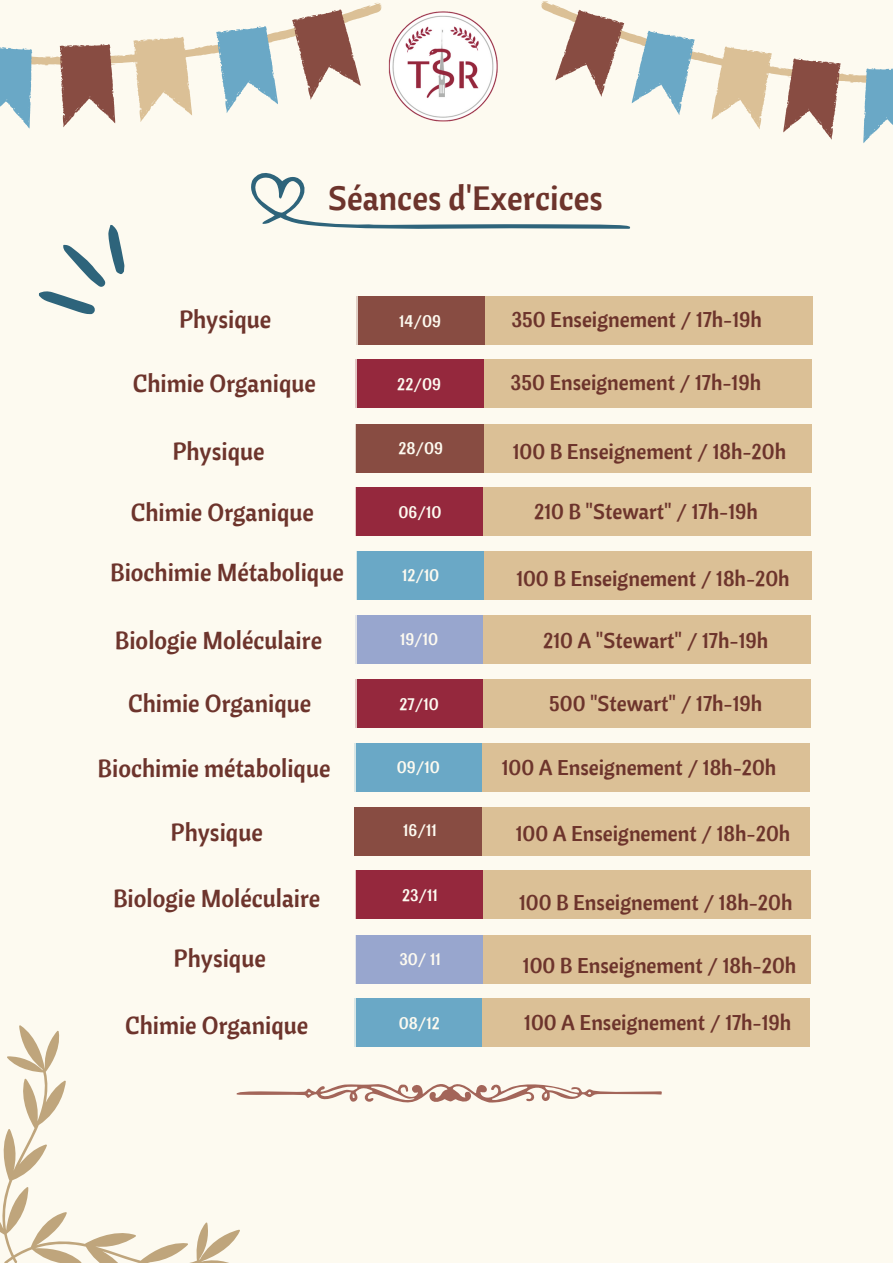
<style>
.page{position:relative;width:893px;height:1263px;background:#fdfaf0}
.page>*{position:absolute;margin:0;border:0;box-sizing:border-box;transform-origin:0 0}
.t1{font:33.6px "Cantora One";color:#6d342c}
.t2{font:24.53px "Cantora One";color:#6d342c}
.t3{font:21.3px "Cantora One";color:#6d342c}
.t4{font:16.65px "Cantora One";color:#fdfaf0}
</style>
<div class="page">
<div style="left:356px;top:359px;width:128px;height:49px;background:#95283d"></div>
<div style="left:484px;top:359px;width:327px;height:49px;background:#dbc096"></div>
<div style="left:356px;top:424px;width:128px;height:49px;background:#884c42"></div>
<div style="left:484px;top:424px;width:327px;height:49px;background:#dbc096"></div>
<div style="left:355px;top:487px;width:128px;height:49px;background:#95283d"></div>
<div style="left:483px;top:487px;width:327px;height:49px;background:#dbc096"></div>
<div style="left:355px;top:615px;width:128px;height:49px;background:#98a6ce"></div>
<div style="left:483px;top:615px;width:327px;height:49px;background:#dbc096"></div>
<div style="left:355px;top:679px;width:128px;height:49px;background:#95283d"></div>
<div style="left:483px;top:679px;width:327px;height:49px;background:#dbc096"></div>
<div style="left:354px;top:743px;width:128px;height:49px;background:#6aa8c6"></div>
<div style="left:482px;top:743px;width:327px;height:49px;background:#dbc096"></div>
<svg style="left:0;top:8px;width:362px;height:121px"></svg>
<img style="left:377px;top:6px;width:121px;height:116px">
<div style="left:356px;top:551px;width:129px;height:49px;background:#6aa8c6"></div>
<div style="left:485px;top:551px;width:327px;height:49px;background:#dbc096"></div>
<div style="left:354px;top:807px;width:128px;height:49px;background:#884c42"></div>
<div style="left:482px;top:807px;width:327px;height:49px;background:#dbc096"></div>
<div style="left:141px;top:742px;width:214px;height:50px;background:#fdfaf0"></div>
<div style="left:143px;top:679px;width:214px;height:50px;background:#fdfaf0"></div>
<div style="left:143px;top:614px;width:214px;height:49px;background:#fdfaf0"></div>
<div style="left:142px;top:487px;width:214px;height:49px;background:#fdfaf0"></div>
<div style="left:143px;top:551px;width:214px;height:49px;background:#fdfaf0"></div>
<svg style="left:251px;top:173px;width:380px;height:56px"></svg>
<svg style="left:553px;top:8px;width:340px;height:135px"></svg>
<svg style="left:0;top:1025px;width:662px;height:238px"></svg>
<div style="left:355px;top:870px;width:128px;height:49px;background:#95283d"></div>
<div style="left:483px;top:870px;width:327px;height:49px;background:#dbc096"></div>
<div style="left:355px;top:935px;width:128px;height:49px;background:#98a6ce"></div>
<div style="left:483px;top:935px;width:327px;height:49px;background:#dbc096"></div>
<div style="left:354px;top:998px;width:128px;height:49px;background:#6aa8c6"></div>
<div style="left:482px;top:998px;width:327px;height:49px;background:#dbc096"></div>
<div style="left:142px;top:870px;width:214px;height:50px;background:#fdfaf0"></div>
<div style="left:141px;top:998px;width:214px;height:49px;background:#fdfaf0"></div>
<svg style="left:38px;top:225px;width:87px;height:90px"></svg>
<div style="left:357px;top:296px;width:128px;height:49px;background:#884c42"></div>
<div style="left:485px;top:296px;width:327px;height:49px;background:#dbc096"></div>
<h1 class="t1" style="left:328px;top:177px;width:276px">Séances d'Exercices</h1>
<p class="t2" style="left:179px;top:304px;width:94px">Physique</p>
<p class="t4" style="left:399px;top:310px;width:43px">14/09</p>
<p class="t3" style="left:511px;top:306px;width:252px">350 Enseignement / 17h-19h</p>
<p class="t2" style="left:133px;top:367px;width:185px">Chimie Organique</p>
<p class="t4" style="left:397px;top:373px;width:45px">22/09</p>
<p class="t3" style="left:510px;top:369px;width:252px">350 Enseignement / 17h-19h</p>
<p class="t2" style="left:172px;top:436px;width:94px">Physique</p>
<p class="t2" style="left:131px;top:496px;width:185px">Chimie Organique</p>
<p class="t2" style="left:110px;top:557px;width:235px">Biochimie Métabolique</p>
<p class="t4" style="left:398px;top:437px;width:46px">28/09</p>
<p class="t3" style="left:513px;top:437px;width:275px">100 B Enseignement / 18h-20h</p>
<p class="t3" style="left:534px;top:498px;width:225px">210 B "Stewart" / 17h-19h</p>
<p class="t4" style="left:398px;top:501px;width:44px">06/10</p>
<p class="t4" style="left:402px;top:564px;width:39px">12/10</p>
<p class="t3" style="left:516px;top:564px;width:275px">100 B Enseignement / 18h-20h</p>
<p class="t2" style="left:115px;top:625px;width:209px">Biologie Moléculaire</p>
<p class="t4" style="left:400px;top:629px;width:40px">19/10</p>
<p class="t3" style="left:543px;top:627px;width:226px">210 A "Stewart" / 17h-19h</p>
<p class="t2" style="left:128px;top:688px;width:185px">Chimie Organique</p>
<p class="t4" style="left:399px;top:693px;width:41px">27/10</p>
<p class="t3" style="left:549px;top:690px;width:214px">500 "Stewart" / 17h-19h</p>
<p class="t2" style="left:98px;top:752px;width:234px">Biochimie métabolique</p>
<p class="t4" style="left:397px;top:756px;width:44px">09/10</p>
<p class="t3" style="left:502px;top:754px;width:276px">100 A Enseignement / 18h-20h</p>
<p class="t2" style="left:171px;top:816px;width:94px">Physique</p>
<p class="t4" style="left:403px;top:820px;width:35px">16/11</p>
<p class="t3" style="left:516px;top:819px;width:276px">100 A Enseignement / 18h-20h</p>
<p class="t2" style="left:113px;top:882px;width:209px">Biologie Moléculaire</p>
<p class="t2" style="left:174px;top:942px;width:94px">Physique</p>
<p class="t2" style="left:125px;top:1009px;width:185px">Chimie Organique</p>
<p class="t4" style="left:402px;top:884px;width:37px">23/11</p>
<p class="t3" style="left:519px;top:888px;width:275px">100 B Enseignement / 18h-20h</p>
<p class="t4" style="left:399px;top:948px;width:43px">30/ 11</p>
<p class="t3" style="left:523px;top:952px;width:275px">100 B Enseignement / 18h-20h</p>
<p class="t3" style="left:524px;top:1009px;width:268px">100 A Enseignement / 17h-19h</p>
<p class="t4" style="left:399px;top:1012px;width:43px">08/12</p>
</div>
